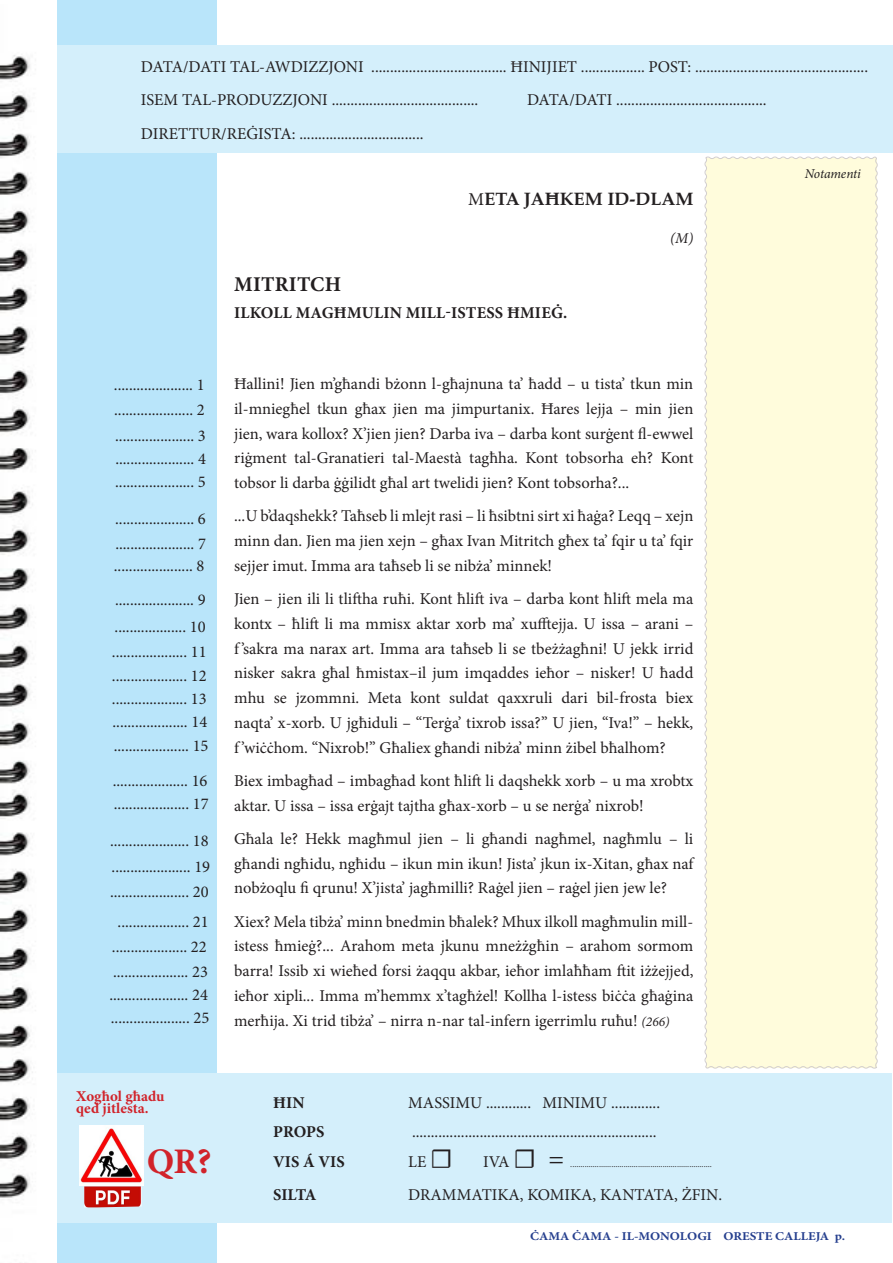
<style>
.page{position:relative;width:893px;height:1263px;background:#fff}
.page>*{position:absolute;margin:0;border:0;box-sizing:border-box;transform-origin:0 0}
.t1{font:700 36px "Minion Pro";color:#d1232a}
.t2{font:700 21px "Minion Pro";letter-spacing:.01em;color:#231f20}
.t3{font:700 18px "Palatino";color:#231f20}
.t4{font:16.5px/24.8px "Minion Pro";color:#231f20;text-align:justify}
.t5{font:700 16.5px "Minion Pro";letter-spacing:.01em;color:#231f20}
.t6{font:16.5px "Minion Pro";letter-spacing:-.05em;color:#231f20}
.t7{font:700 15px/12px "Minion Pro";color:#d1232a}
.t8{font:italic 15px "Minion Pro";color:#231f20}
.t9{font:italic 13.5px "Minion Pro";letter-spacing:-.01em;color:#231f20}
.t10{font:700 12px "Minion Pro";color:#253f8e;scale:1.1 1}
.t11{font:9px "Minion Pro";color:#231f20}
.s1{font-family:"Minion Pro";font-weight:400}
.s2{font-style:italic;font-size:13.5px}
.s3{font-size:27px}
</style>
<div class="page">
<img style="left:0;top:55px;width:33px;height:1143px">
<div style="left:57px;top:0;width:160px;height:1263px;background:#b9e5fa"></div>
<div style="left:57px;top:1073px;width:834px;height:149px;background:#d4effb"></div>
<div style="left:57px;top:46px;width:836px;height:107px;background:#d4effb"></div>
<div style="left:704px;top:156px;width:174px;height:913px;background:#fffcdc"></div>
<img style="left:79px;top:1125px;width:64px;height:60px">
<img style="left:84px;top:1186px;width:58px;height:21px">
<p class="t4" style="left:141px;top:50px;width:729px;line-height:33.3px">DATA/DATI TAL-AWDIZZJONI .................................... ĦINIJIET ................. POST: ..............................................<br>ISEM TAL-PRODUZZJONI .......................................</p>
<p class="t6" style="left:527px;top:89px;width:241px">DATA/DATI ........................................</p>
<p class="t4" style="left:141px;top:121px;width:284px">DIRETTUR/REĠISTA: .................................</p>
<p class="t3" style="left:468px;top:184px;width:227px"><span class="s1">M</span>ETA JAĦKEM ID-DLAM</p>
<p class="t8" style="left:670px;top:228px;width:25px">(M)</p>
<p class="t4" style="left:114px;top:373px;width:92px">..................... 1</p>
<p class="t4" style="left:115px;top:423px;width:92px">..................... 3</p>
<p class="t4" style="left:114px;top:398px;width:92px">..................... 2</p>
<p class="t4" style="left:115px;top:446px;width:92px">..................... 4</p>
<p class="t4" style="left:115px;top:470px;width:92px">..................... 5</p>
<p class="t4" style="left:115px;top:507px;width:92px">..................... 6</p>
<p class="t4" style="left:115px;top:531px;width:92px">..................... 7</p>
<p class="t4" style="left:114px;top:554px;width:92px">..................... 8</p>
<p class="t4" style="left:115px;top:588px;width:92px">..................... 9</p>
<p class="t4" style="left:115px;top:614px;width:93px">................... 10</p>
<p class="t4" style="left:112px;top:664px;width:96px">.................... 12</p>
<p class="t4" style="left:112px;top:639px;width:96px">.................... 11</p>
<p class="t4" style="left:112px;top:687px;width:96px">.................... 13</p>
<p class="t4" style="left:112px;top:710px;width:96px">.................... 14</p>
<p class="t4" style="left:114px;top:734px;width:96px">.................... 15</p>
<p class="t4" style="left:113px;top:768px;width:96px">.................... 16</p>
<p class="t4" style="left:114px;top:792px;width:96px">.................... 17</p>
<p class="t4" style="left:110px;top:828px;width:100px">..................... 18</p>
<p class="t4" style="left:112px;top:854px;width:100px">..................... 19</p>
<p class="t4" style="left:110px;top:876px;width:100px;line-height:30.8px;text-align:center">..................... 20 ................... 21</p>
<p class="t4" style="left:113px;top:960px;width:96px">.................... 23</p>
<p class="t4" style="left:111px;top:1006px;width:100px">..................... 25</p>
<p class="t4" style="left:112px;top:934px;width:96px">.................... 22</p>
<p class="t4" style="left:109px;top:982px;width:100px">..................... 24</p>
<p class="t2" style="left:234px;top:269px;width:108px">MITRITCH</p>
<p class="t5" style="left:234px;top:301px;width:335px">ILKOLL MAGĦMULIN MILL-ISTESS ĦMIEĠ.</p>
<p class="t4" style="left:234px;top:371px;width:461px">Ħallini! Jien m’għandi bżonn l-għajnuna ta’ ħadd – u tista’ tkun min il-mniegħel tkun għax jien ma jimpurtanix. Ħares lejja – min jien jien, wara kollox? X’jien jien? Darba iva – darba kont surġent fl-ewwel riġment tal-Granatieri tal-Maestà tagħha. Kont tobsorha eh? Kont tobsor li darba ġġilidt għal art twelidi jien? Kont tobsorha?...</p>
<p class="t4" style="left:234px;top:504px;width:461px">...U b’daqshekk? Taħseb li mlejt rasi – li ħsibtni sirt xi ħaġa? Leqq – xejn minn dan. Jien ma jien xejn – għax Ivan Mitritch għex ta’ fqir u ta’ fqir sejjer imut. Imma ara taħseb li se nibża’ minnek!</p>
<p class="t4" style="left:234px;top:586px;width:461px">Jien – jien ili li tliftha ruħi. Kont ħlift iva – darba kont ħlift mela ma kontx – ħlift li ma mmisx aktar xorb ma’ xufftejja. U issa – arani – f ’sakra ma narax art. Imma ara taħseb li se tbeżżagħni! U jekk irrid nisker sakra għal ħmistax–il jum imqaddes ieħor – nisker! U ħadd mhu se jzommni. Meta kont suldat qaxxruli dari bil-frosta biex naqta’ x-xorb. U jgħiduli – “Terġa’ tixrob issa?” U jien, “Iva!” – hekk, f ’wiċċhom. “Nixrob!” Għaliex għandi nibża’ minn żibel bħalhom?</p>
<p class="t4" style="left:234px;top:768px;width:461px">Biex imbagħad – imbagħad kont ħlift li daqshekk xorb – u ma xrobtx aktar. U issa – issa erġajt tajtha għax-xorb – u se nerġa’ nixrob!</p>
<p class="t4" style="left:234px;top:826px;width:461px">Għala le? Hekk magħmul jien – li għandi nagħmel, nagħmlu – li għandi ngħidu, ngħidu – ikun min ikun! Jista’ jkun ix-Xitan, għax naf nobżoqlu fi qrunu! X’jista’ jagħmilli? Raġel jien – raġel jien jew le?</p>
<p class="t4" style="left:234px;top:909px;width:461px">Xiex? Mela tibża’ minn bnedmin bħalek? Mhux ilkoll magħmulin mill&shy;istess ħmieġ?... Arahom meta jkunu mneżżgħin – arahom sormom barra! Issib xi wieħed forsi żaqqu akbar, ieħor imlaħħam ftit iżżejjed, ieħor xipli... Imma m’hemmx x’tagħżel! Kollha l-istess biċċa għaġina merħija. Xi trid tibża’ – nirra n-nar tal-infern igerrimlu ruħu! <span class="s2">(266)</span></p>
<p class="t7" style="left:76px;top:1090px;width:90px">Xogħol għadu qed jitlesta.</p>
<h1 class="t1" style="left:147px;top:1136px;width:66px">QR?</h1>
<p class="t5" style="left:273px;top:1090px;width:33px">ĦIN</p>
<p class="t4" style="left:408px;top:1090px;width:253px">MASSIMU ............ MINIMU .............</p>
<p class="t5" style="left:273px;top:1120px;width:53px">PROPS</p>
<p class="t4" style="left:412px;top:1119px;width:246px">.................................................................</p>
<p class="t5" style="left:273px;top:1150px;width:73px">VIS Á VIS</p>
<p class="t4" style="left:408px;top:1149px;width:46px">LE <span class="s3">☐</span></p>
<p class="t4" style="left:483px;top:1149px;width:83px">IVA <span class="s3">☐ =</span></p>
<p class="t11" style="left:570px;top:1157px;width:143px">.....................................................................</p>
<p class="t5" style="left:273px;top:1183px;width:45px">SILTA</p>
<p class="t4" style="left:408px;top:1182px;width:315px">DRAMMATIKA, KOMIKA, KANTATA, ŻFIN.</p>
<p class="t9" style="left:805px;top:165px;width:58px">Notamenti</p>
<p class="t10" style="left:530px;top:1227px;width:288px">ĊAMA ĊAMA - IL-MONOLOGI ORESTE CALLEJA p.</p>
</div>
